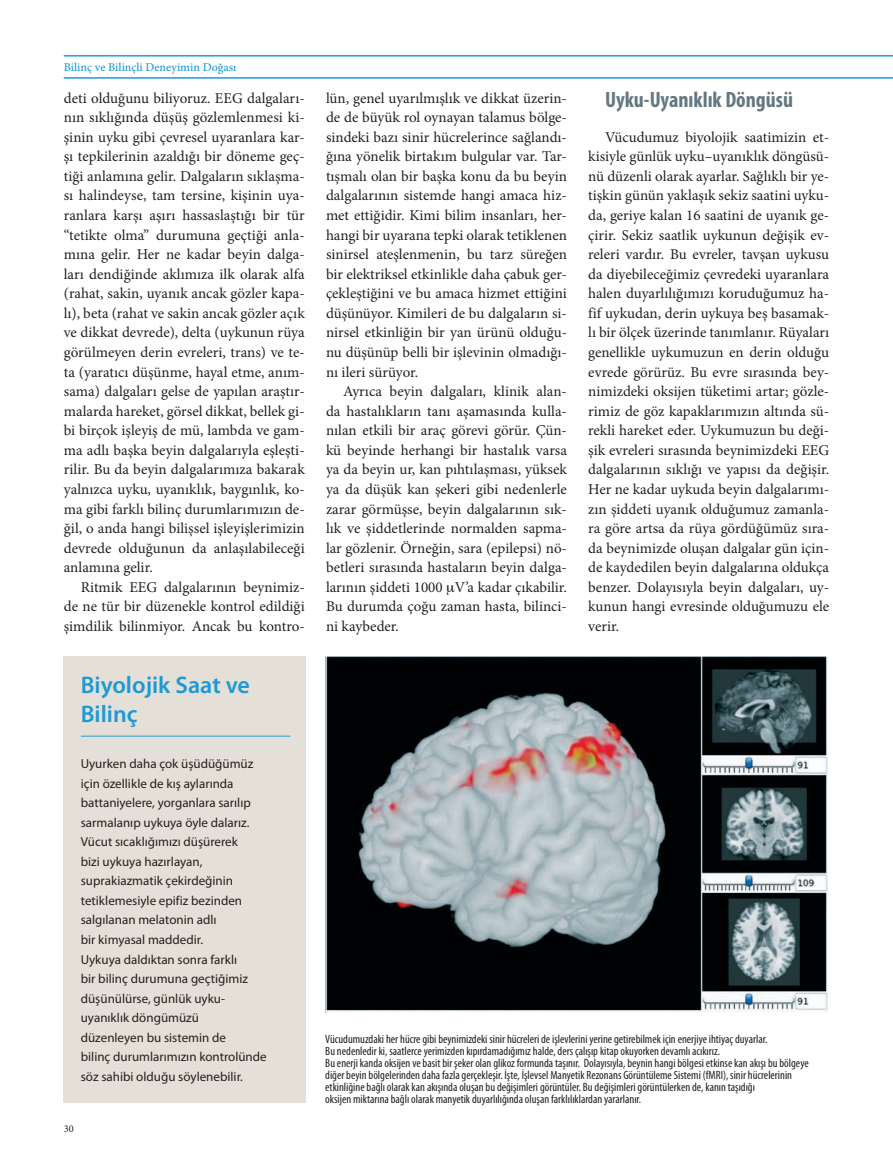
<style>
.page{position:relative;width:893px;height:1170px;background:#fff}
.page>*{position:absolute;margin:0;border:0;box-sizing:border-box;transform-origin:0 0}
.t1{font:600 24px/28.8px "Myriad Pro";color:#1d99d6}
.t2{font:700 condensed 22.2px "Myriad Pro";color:#647882}
.t3{font:15px/19.5px "Minion Pro";color:#231f20;text-align:justify}
.t4{font:13.05px/19.5px "Myriad Pro";color:#231f20}
.t5{font:condensed 12px/12px "Myriad Pro";color:#231f20}
.t6{font:500 12px "Minion Pro";color:#1d99d6}
.t7{font:10.35px "Minion Pro";color:#231f20}
</style>
<div class="page">
<hr style="left:64px;top:78px;width:829px;height:1px;background:#1d99d6">
<hr style="left:64px;top:56px;width:829px;height:1px;background:#1d99d6">
<div style="left:64px;top:656px;width:242px;height:447px;background:#e5e0d7"></div>
<hr style="left:81px;top:735px;width:209px;height:1px;background:#1d99d6">
<img style="left:325px;top:656px;width:502px;height:356px">
<p class="t6" style="left:64px;top:59px;width:174px">Bilinç ve Bilinçli Deneyimin Doğası</p>
<p class="t3" style="left:64px;top:88px;width:242px">deti olduğunu biliyoruz. EEG dalgaları&shy;nın sıklığında düşüş gözlemlenmesi ki&shy;şinin uyku gibi çevresel uyaranlara kar&shy;şı tepkilerinin azaldığı bir döneme geç&shy;tiği anlamına gelir. Dalgaların sıklaşma&shy;sı halindeyse, tam tersine, kişinin uya&shy;ranlara karşı aşırı hassaslaştığı bir tür “tetikte olma” durumuna geçtiği anla&shy;mına gelir. Her ne kadar beyin dalga&shy;ları dendiğinde aklımıza ilk olarak alfa (rahat, sakin, uyanık ancak gözler kapa&shy;lı), beta (rahat ve sakin ancak gözler açık ve dikkat devrede), delta (uykunun rüya görülmeyen derin evreleri, trans) ve te&shy;ta (yaratıcı düşünme, hayal etme, anım&shy;sama) dalgaları gelse de yapılan araştır&shy;malarda hareket, görsel dikkat, bellek gi&shy;bi birçok işleyiş de mü, lambda ve gam&shy;ma adlı başka beyin dalgalarıyla eşleşti&shy;rilir. Bu da beyin dalgalarımıza bakarak yalnızca uyku, uyanıklık, baygınlık, ko&shy;ma gibi farklı bilinç durumlarımızın de&shy;ğil, o anda hangi bilişsel işleyişlerimizin devrede olduğunun da anlaşılabileceği anlamına gelir.</p>
<p class="t3" style="left:64px;top:577px;width:242px;text-indent:17px">Ritmik EEG dalgalarının beynimiz&shy;de ne tür bir düzenekle kontrol edildiği şimdilik bilinmiyor. Ancak bu kontro-</p>
<h1 class="t1" style="left:81px;top:670px;width:171px">Biyolojik Saat ve<br>Bilinç</h1>
<p class="t4" style="left:81px;top:753px;width:187px">Uyurken daha çok üşüdüğümüz için özellikle de kış aylarında battaniyelere, yorganlara sarılıp sarmalanıp uykuya öyle dalarız.<br>Vücut sıcaklığımızı düşürerek<br>bizi uykuya hazırlayan, suprakiazmatik çekirdeğinin tetiklemesiyle epifiz bezinden salgılanan melatonin adlı<br>bir kimyasal maddedir.<br>Uykuya daldıktan sonra farklı<br>bir bilinç durumuna geçtiğimiz düşünülürse, günlük uyku&shy;uyanıklık döngümüzü<br>düzenleyen bu sistemin de<br>bilinç durumlarımızın kontrolünde söz sahibi olduğu söylenebilir.</p>
<p class="t7" style="left:64px;top:1121px;width:11px">30</p>
<p class="t3" style="left:326px;top:88px;width:242px">lün, genel uyarılmışlık ve dikkat üzerin&shy;de de büyük rol oynayan talamus bölge&shy;sindeki bazı sinir hücrelerince sağlandı&shy;ğına yönelik birtakım bulgular var. Tar&shy;tışmalı olan bir başka konu da bu beyin dalgalarının sistemde hangi amaca hiz&shy;met ettiğidir. Kimi bilim insanları, her&shy;hangi bir uyarana tepki olarak tetiklenen sinirsel ateşlenmenin, bu tarz süreğen bir elektriksel etkinlikle daha çabuk ger&shy;çekleştiğini ve bu amaca hizmet ettiğini düşünüyor. Kimileri de bu dalgaların si&shy;nirsel etkinliğin bir yan ürünü olduğu&shy;nu düşünüp belli bir işlevinin olmadığı&shy;nı ileri sürüyor.</p>
<p class="t3" style="left:326px;top:381px;width:242px;text-indent:17px">Ayrıca beyin dalgaları, klinik alan&shy;da hastalıkların tanı aşamasında kulla&shy;nılan etkili bir araç görevi görür. Çün&shy;kü beyinde herhangi bir hastalık varsa ya da beyin ur, kan pıhtılaşması, yüksek ya da düşük kan şekeri gibi nedenlerle zarar görmüşse, beyin dalgalarının sık&shy;lık ve şiddetlerinde normalden sapma&shy;lar gözlenir. Örneğin, sara (epilepsi) nö&shy;betleri sırasında hastaların beyin dalga&shy;larının şiddeti 1000 V’a kadar çıkabilir.<br>Bu durumda çoğu zaman hasta, bilinci&shy;ni kaybeder.</p>
<h2 class="t2" style="left:605px;top:86px;width:189px">Uyku-Uyanıklık Döngüsü</h2>
<p class="t3" style="left:588px;top:127px;width:242px;text-indent:17px">Vücudumuz biyolojik saatimizin et&shy;kisiyle günlük uyku–uyanıklık döngüsü&shy;nü düzenli olarak ayarlar. Sağlıklı bir ye&shy;tişkin günün yaklaşık sekiz saatini uyku&shy;da, geriye kalan 16 saatini de uyanık ge&shy;çirir. Sekiz saatlik uykunun değişik ev&shy;releri vardır. Bu evreler, tavşan uykusu da diyebileceğimiz çevredeki uyaranlara halen duyarlılığımızı koruduğumuz ha&shy;fif uykudan, derin uykuya beş basamak&shy;lı bir ölçek üzerinde tanımlanır. Rüyaları genellikle uykumuzun en derin olduğu evrede görürüz. Bu evre sırasında bey&shy;nimizdeki oksijen tüketimi artar; gözle&shy;rimiz de göz kapaklarımızın altında sü&shy;rekli hareket eder. Uykumuzun bu deği&shy;şik evreleri sırasında beynimizdeki EEG dalgalarının sıklığı ve yapısı da değişir.<br>Her ne kadar uykuda beyin dalgalarımı&shy;zın şiddeti uyanık olduğumuz zamanla&shy;ra göre artsa da rüya gördüğümüz sıra&shy;da beynimizde oluşan dalgalar gün için&shy;de kaydedilen beyin dalgalarına oldukça benzer. Dolayısıyla beyin dalgaları, uy&shy;kunun hangi evresinde olduğumuzu ele verir.</p>
<p class="t5" style="left:325px;top:1032px;width:485px">Vücudumuzdaki her hücre gibi beynimizdeki sinir hücreleri de işlevlerini yerine getirebilmek için enerjiye ihtiyaç duyarlar.<br>Bu nedenledir ki, saatlerce yerimizden kıpırdamadığımız halde, ders çalışıp kitap okuyorken devamlı acıkırız.<br>Bu enerji kanda oksijen ve basit bir şeker olan glikoz formunda taşınır. Dolayısıyla, beynin hangi bölgesi etkinse kan akışı bu bölgeye diğer beyin bölgelerinden daha fazla gerçekleşir. İşte, İşlevsel Manyetik Rezonans Görüntüleme Sistemi (fMRI), sinir hücrelerinin etkinliğine bağlı olarak kan akışında oluşan bu değişimleri görüntüler. Bu değişimleri görüntülerken de, kanın taşıdığı<br>oksijen miktarına bağlı olarak manyetik duyarlılığında oluşan farklılıklardan yararlanır.</p>
</div>
